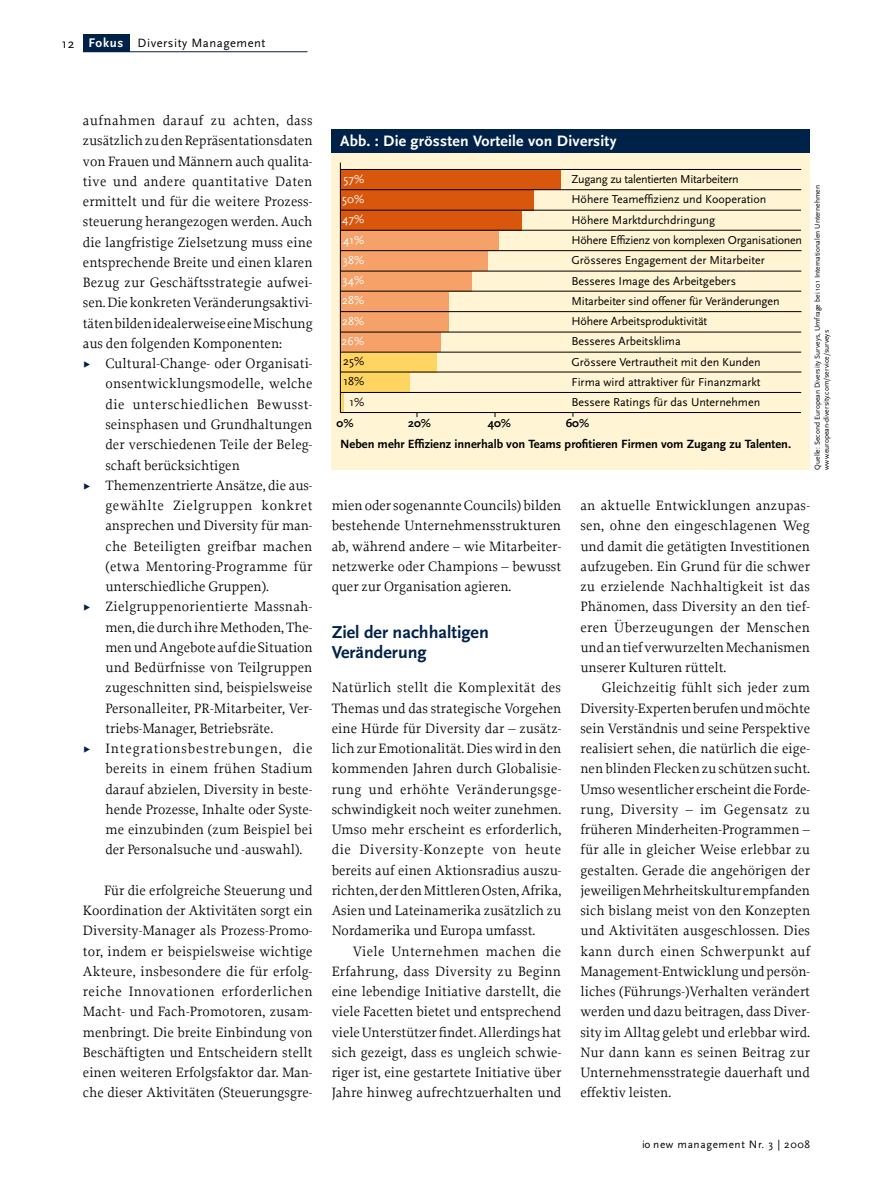
<style>
.page{position:relative;width:893px;height:1191px;background:#fff}
.page>*{position:absolute;margin:0;border:0;box-sizing:border-box;transform-origin:0 0}
.t1{font:700 18px/20.2px "Scala Sans";color:#002249}
.t2{font:700 15.75px "Scala Sans";letter-spacing:.015em;color:#fff}
.t3{font:14.25px/20.2px "Proforma";color:#000;text-align:justify}
.t4{font:14.25px "Proforma";letter-spacing:.025em;color:#000}
.t5{font:14.25px "Proforma";letter-spacing:.02em;color:#000}
.t6{font:14.25px "Proforma";letter-spacing:.055em;color:#000}
.t7{font:14.25px "Proforma";letter-spacing:.03em;color:#000}
.t8{font:14.25px "Proforma";letter-spacing:.035em;color:#000}
.t9{font:14.25px "Proforma";letter-spacing:.04em;color:#000}
.t10{font:12.6px "Scala Sans";letter-spacing:.04em;color:#000}
.t11{font:700 12.45px "Scala Sans";color:#000}
.t12{font:12px/20.2px "Scala Sans";color:#000}
.t13{font:12px/20.2px "Scala Sans";color:#fff;text-align:justify}
.t14{font:700 12px "Scala Sans";color:#000}
.t15{font:11.25px "Scala Sans";letter-spacing:.055em;color:#000}
.t16{font:7.5px/9px "Scala Sans";color:#000}
.s1{font-size:13.5px}
.s2{font-weight:700;font-size:13.05px;color:#fff}
.s3{font-family:"Courier Std";font-weight:700;color:#002249}
</style>
<div class="page">
<hr style="left:83px;top:51px;width:224px;height:1px;background:#002249">
<div style="left:83px;top:34px;width:46px;height:17px;background:#002249"></div>
<div style="left:332px;top:145px;width:478px;height:324px;background:#fff4d4"></div>
<div style="left:340px;top:352px;width:97px;height:20px;background:#ffd561"></div>
<div style="left:340px;top:332px;width:101px;height:20px;background:#f5a167"></div>
<div style="left:340px;top:311px;width:108px;height:21px;background:#f5a167"></div>
<div style="left:340px;top:291px;width:108px;height:20px;background:#f5a167"></div>
<div style="left:340px;top:271px;width:132px;height:20px;background:#f5a167"></div>
<div style="left:340px;top:251px;width:147px;height:20px;background:#f5a167"></div>
<div style="left:340px;top:230px;width:159px;height:21px;background:#f5a167"></div>
<div style="left:340px;top:210px;width:182px;height:20px;background:#d9570c"></div>
<div style="left:340px;top:190px;width:194px;height:20px;background:#d9570c"></div>
<div style="left:340px;top:170px;width:221px;height:20px;background:#d9570c"></div>
<div style="left:340px;top:372px;width:70px;height:20px;background:#ffd561"></div>
<hr style="left:340px;top:392px;width:4px;height:21px;background:#ffd561">
<hr style="left:340px;top:412px;width:461px;height:1px;background:#000">
<hr style="left:340px;top:169px;width:461px;height:1px;background:#000">
<hr style="left:340px;top:189px;width:461px;height:1px;background:#000">
<hr style="left:340px;top:230px;width:461px;height:1px;background:#000">
<hr style="left:340px;top:210px;width:461px;height:1px;background:#000">
<hr style="left:341px;top:250px;width:460px;height:1px;background:#000">
<hr style="left:340px;top:291px;width:461px;height:1px;background:#000">
<hr style="left:341px;top:271px;width:460px;height:1px;background:#000">
<hr style="left:341px;top:311px;width:460px;height:1px;background:#000">
<hr style="left:340px;top:352px;width:461px;height:1px;background:#000">
<hr style="left:340px;top:332px;width:461px;height:1px;background:#000">
<hr style="left:341px;top:372px;width:460px;height:1px;background:#000">
<hr style="left:340px;top:392px;width:461px;height:1px;background:#000">
<hr style="left:340px;top:163px;width:1px;height:249px;background:#000">
<div style="left:332px;top:129px;width:478px;height:23px;background:#002249"></div>
<p class="t10" style="left:62px;top:36px;width:205px"><span class="s1">12</span> <span class="s2">Fokus</span> Diversity Management</p>
<p class="t7" style="left:83px;top:112px;width:231px">aufnahmen darauf zu achten, dass</p>
<p class="t3" style="left:83px;top:130px;width:231px">zusätzlich zu den Repräsentationsdaten</p>
<p class="t3" style="left:83px;top:151px;width:231px">von Frauen und Männern auch qualita-</p>
<p class="t4" style="left:83px;top:172px;width:231px">tive und andere quantitative Daten</p>
<p class="t3" style="left:83px;top:191px;width:231px">ermittelt und für die weitere Prozess-</p>
<p class="t3" style="left:83px;top:211px;width:231px">steuerung herangezogen werden. Auch</p>
<p class="t3" style="left:83px;top:232px;width:231px">die langfristige Zielsetzung muss eine</p>
<p class="t3" style="left:83px;top:252px;width:231px">entsprechende Breite und einen klaren</p>
<p class="t3" style="left:83px;top:272px;width:231px">Bezug zur Geschäftsstrategie aufwei-</p>
<p class="t3" style="left:83px;top:292px;width:231px">sen. Die konkreten Veränderungsaktivi-</p>
<p class="t3" style="left:83px;top:313px;width:231px">täten bilden idealerweise eine Mischung</p>
<p class="t3" style="left:83px;top:333px;width:201px">aus den folgenden Komponenten:</p>
<p class="t3" style="left:83px;top:353px;width:231px"><span class="s3">▶</span> Cultural-Change- oder Organisati-</p>
<p class="t3" style="left:105px;top:373px;width:209px">onsentwicklungsmodelle, welche</p>
<p class="t8" style="left:105px;top:395px;width:209px">die unterschiedlichen Bewusst-</p>
<p class="t3" style="left:105px;top:414px;width:208px">seinsphasen und Grundhaltungen</p>
<p class="t3" style="left:105px;top:434px;width:209px">der verschiedenen Teile der Beleg-</p>
<p class="t3" style="left:105px;top:454px;width:136px">schaft berücksichtigen</p>
<p class="t3" style="left:83px;top:475px;width:231px"><span class="s3">▶</span> Themenzentrierte Ansätze, die aus-</p>
<p class="t9" style="left:105px;top:496px;width:209px">gewählte Zielgruppen konkret</p>
<p class="t3" style="left:105px;top:515px;width:209px">ansprechen und Diversity für man-</p>
<p class="t4" style="left:105px;top:537px;width:209px">che Beteiligten greifbar machen</p>
<p class="t5" style="left:105px;top:557px;width:208px">(etwa Mentoring-Programme für</p>
<p class="t3" style="left:105px;top:576px;width:165px">unterschiedliche Gruppen).</p>
<p class="t5" style="left:83px;top:598px;width:231px"><span class="s3">▶</span> Zielgruppenorientierte Massnah-</p>
<p class="t3" style="left:105px;top:616px;width:209px">men, die durch ihre Methoden, The-</p>
<p class="t3" style="left:105px;top:637px;width:209px">men und Angebote auf die Situation</p>
<p class="t3" style="left:105px;top:657px;width:209px">und Bedürfnisse von Teilgruppen</p>
<p class="t3" style="left:105px;top:677px;width:209px">zugeschnitten sind, beispielsweise</p>
<p class="t3" style="left:105px;top:697px;width:209px">Personalleiter, PR-Mitarbeiter, Ver-</p>
<p class="t3" style="left:105px;top:718px;width:169px">triebs-Manager, Betriebsräte.</p>
<p class="t6" style="left:83px;top:739px;width:231px"><span class="s3">▶</span> Integrationsbestrebungen, die</p>
<p class="t3" style="left:105px;top:758px;width:209px">bereits in einem frühen Stadium</p>
<p class="t3" style="left:105px;top:778px;width:209px">darauf abzielen, Diversity in beste-</p>
<p class="t3" style="left:105px;top:799px;width:209px">hende Prozesse, Inhalte oder Syste-</p>
<p class="t3" style="left:105px;top:819px;width:209px">me einzubinden (zum Beispiel bei</p>
<p class="t3" style="left:105px;top:839px;width:198px">der Personalsuche und -auswahl).</p>
<p class="t3" style="left:83px;top:880px;width:231px;text-indent:21px">Für die erfolgreiche Steuerung und Koordination der Aktivitäten sorgt ein Diversity-Manager als Prozess-Promo&shy;tor, indem er beispielsweise wichtige Akteure, insbesondere die für erfolg&shy;reiche Innovationen erforderlichen Macht- und Fach-Promotoren, zusam&shy;menbringt. Die breite Einbindung von Beschäftigten und Entscheidern stellt einen weiteren Erfolgsfaktor dar. Man&shy;che dieser Aktivitäten (Steuerungsgre-</p>
<p class="t2" style="left:340px;top:132px;width:278px">Abb. : Die grössten Vorteile von Diversity</p>
<p class="t12" style="left:571px;top:169px;width:232px">Zugang zu talentierten Mitarbeitern<br>Höhere Teameffizienz und Kooperation Höhere Marktdurchdringung<br>Höhere Effizienz von komplexen Organisationen Grösseres Engagement der Mitarbeiter Besseres Image des Arbeitgebers<br>Mitarbeiter sind offener für Veränderungen Höhere Arbeitsproduktivität<br>Besseres Arbeitsklima<br>Grössere Vertrautheit mit den Kunden<br>Firma wird attraktiver für Finanzmarkt Bessere Ratings für das Unternehmen</p>
<p class="t13" style="left:342px;top:169px;width:24px">57% 50% 47% 41% 38% 34% 28% 28% 26%</p>
<p class="t12" style="left:343px;top:351px;width:23px;text-align:center">25%<br>18%<br>1%</p>
<p class="t11" style="left:340px;top:437px;width:453px">Neben mehr Effizienz innerhalb von Teams profitieren Firmen vom Zugang zu Talenten.</p>
<p class="t14" style="left:337px;top:416px;width:19px">0%</p>
<p class="t14" style="left:408px;top:416px;width:24px">20%</p>
<p class="t14" style="left:488px;top:416px;width:25px">40%</p>
<p class="t14" style="left:566px;top:416px;width:25px">60%</p>
<p class="t16" style="left:813px;top:469px;width:286px;rotate:-90deg">Quelle: Second European Diversity Surveys, Umfrage bei 101 Internationalen Unternehmen www.european-diversity.com/service/surveys</p>
<p class="t3" style="left:332px;top:495px;width:231px">mien oder sogenannte Councils) bilden bestehende Unternehmensstrukturen ab, während andere – wie Mitarbeiter&shy;netzwerke oder Champions – bewusst quer zur Organisation agieren.</p>
<p class="t1" style="left:332px;top:622px;width:159px">Ziel der nachhaltigen<br>Veränderung</p>
<p class="t3" style="left:332px;top:677px;width:231px">Natürlich stellt die Komplexität des Themas und das strategische Vorgehen eine Hürde für Diversity dar – zusätz&shy;lich zur Emotionalität. Dies wird in den kommenden Jahren durch Globalisie&shy;rung und erhöhte Veränderungsge&shy;schwindigkeit noch weiter zunehmen.<br>Umso mehr erscheint es erforderlich, die Diversity-Konzepte von heute bereits auf einen Aktionsradius auszu&shy;richten, der den Mittleren Osten, Afrika, Asien und Lateinamerika zusätzlich zu Nordamerika und Europa umfasst.</p>
<p class="t3" style="left:332px;top:940px;width:231px;text-indent:21px">Viele Unternehmen machen die Erfahrung, dass Diversity zu Beginn eine lebendige Initiative darstellt, die viele Facetten bietet und entsprechend viele Unterstützer findet. Allerdings hat sich gezeigt, dass es ungleich schwie&shy;riger ist, eine gestartete Initiative über Jahre hinweg aufrechtzuerhalten und</p>
<p class="t3" style="left:580px;top:495px;width:231px">an aktuelle Entwicklungen anzupas&shy;sen, ohne den eingeschlagenen Weg und damit die getätigten Investitionen aufzugeben. Ein Grund für die schwer zu erzielende Nachhaltigkeit ist das Phänomen, dass Diversity an den tief&shy;eren Überzeugungen der Menschen und an tief verwurzelten Mechanismen unserer Kulturen rüttelt.</p>
<p class="t3" style="left:580px;top:677px;width:231px;text-indent:21px">Gleichzeitig fühlt sich jeder zum Diversity-Experten berufen und möchte sein Verständnis und seine Perspektive realisiert sehen, die natürlich die eige&shy;nen blinden Flecken zu schützen sucht.<br>Umso wesentlicher erscheint die Forde&shy;rung, Diversity – im Gegensatz zu früheren Minderheiten-Programmen – für alle in gleicher Weise erlebbar zu gestalten. Gerade die angehörigen der jeweiligen Mehrheitskultur empfanden sich bislang meist von den Konzepten und Aktivitäten ausgeschlossen. Dies kann durch einen Schwerpunkt auf Management-Entwicklung und persön&shy;liches (Führungs-)Verhalten verändert werden und dazu beitragen, dass Diver&shy;sity im Alltag gelebt und erlebbar wird.<br>Nur dann kann es seinen Beitrag zur Unternehmensstrategie dauerhaft und effektiv leisten.</p>
<p class="t15" style="left:642px;top:1138px;width:169px">io new management Nr. 3 | 2008</p>
</div>
